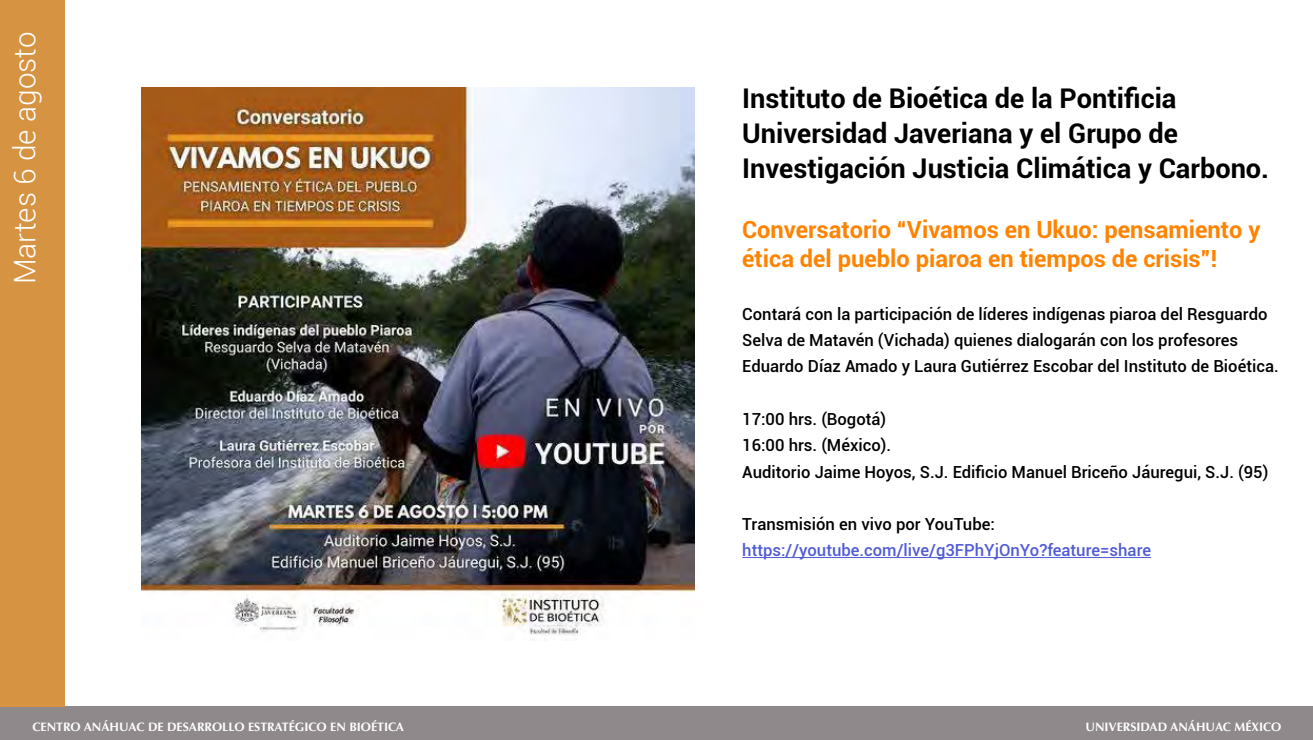
<style>
.page{position:relative;width:1313px;height:740px;background:#fff}
.page>*{position:absolute;margin:0;border:0;box-sizing:border-box;transform-origin:0 0}
.t1{font:300 29.75px "Roboto";color:#fff}
.t2{font:700 27.12px/35px "Roboto";color:#000}
.t3{font:700 23.62px/29.8px "Roboto";color:#ff8300}
.t4{font:500 16.62px/26.2px "Roboto";color:#000}
.t5{font:500 16.62px "Roboto";color:#4f5cd6}
.t6{font:700 12.25px "Optima";color:#fff}
</style>
<div class="page">
<div style="left:0;top:706px;width:1312px;height:33px;background:#8f898b"></div>
<div style="left:0;top:0;width:65px;height:706px;background:#d69443"></div>
<hr style="left:742px;top:557px;width:409px;height:1px;background:#4f5cd6">
<img style="left:142px;top:88px;width:552px;height:552px">
<h1 class="t1" style="left:4px;top:284px;width:254px;rotate:-90deg">Martes 6 de agosto</h1>
<h2 class="t2" style="left:742px;top:80px;width:528px">Instituto de Bioética de la Pontificia<br>Universidad Javeriana y el Grupo de<br>Investigación Justicia Climática y Carbono.</h2>
<h3 class="t3" style="left:742px;top:213px;width:519px">Conversatorio “Vivamos en Ukuo: pensamiento y ética del pueblo piaroa en tiempos de crisis”!</h3>
<p class="t4" style="left:742px;top:300px;width:538px">Contará con la participación de líderes indígenas piaroa del Resguardo<br>Selva de Matavén (Vichada) quienes dialogarán con los profesores<br>Eduardo Díaz Amado y Laura Gutiérrez Escobar del Instituto de Bioética.</p>
<p class="t4" style="left:742px;top:405px;width:527px">17:00 hrs. (Bogotá)<br>16:00 hrs. (México).<br>Auditorio Jaime Hoyos, S.J. Edificio Manuel Briceño Jáuregui, S.J. (95)</p>
<p class="t4" style="left:742px;top:510px;width:254px">Transmisión en vivo por YouTube:</p>
<p class="t5" style="left:742px;top:538px;width:410px">https://youtube.com/live/g3FPhYjOnYo?feature=share</p>
<p class="t6" style="left:32px;top:719px;width:373px">CENTRO ANÁHUAC DE DESARROLLO ESTRATÉGICO EN BIOÉTICA</p>
<p class="t6" style="left:1085px;top:719px;width:197px">UNIVERSIDAD ANÁHUAC MÉXICO</p>
</div>
